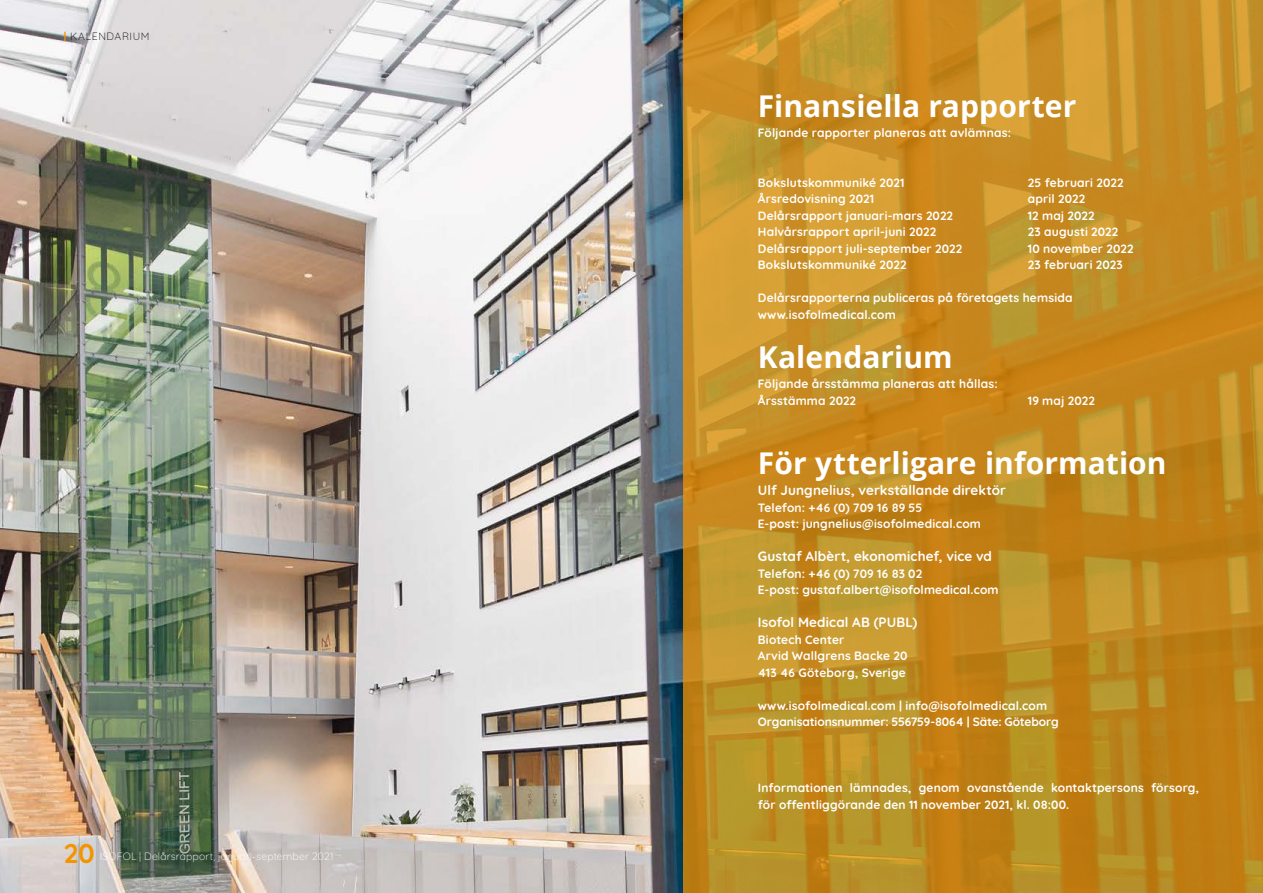
<style>
.page{position:relative;width:1263px;height:893px;background:#fff}
.page>*{position:absolute;margin:0;border:0;box-sizing:border-box;transform-origin:0 0}
.t1{font:700 30px "Open Sans";color:#fff}
.t2{font:700 27px "Quicksand";color:#f49400}
.t3{font:700 13.5px "Quicksand";letter-spacing:.01em;color:#fff}
.t4{font:700 12px/16.5px "Quicksand";letter-spacing:.015em;color:#fff}
.t5{font:300 10.5px "Quicksand";letter-spacing:.015em;color:#fff}
.t6{font:300 10.5px "Quicksand";letter-spacing:.06em;color:#000}
.s1{font-weight:700;color:#f49400}
</style>
<div class="page">
<img style="left:1px;top:0;width:682px;height:893px">
<svg style="left:683px;top:0;width:580px;height:893px;background:#c48c23"></svg>
<p class="t6" style="left:64px;top:28px;width:87px"><span class="s1">|</span> KALENDARIUM</p>
<h2 class="t2" style="left:64px;top:831px;width:32px">20</h2>
<p class="t5" style="left:100px;top:848px;width:235px">ISOFOL | Delårsrapport, januari-september 2021</p>
<h1 class="t1" style="left:758px;top:84px;width:320px">Finansiella rapporter</h1>
<p class="t4" style="left:758px;top:124px;width:255px">Följande rapporter planeras att avlämnas:</p>
<p class="t4" style="left:758px;top:173px;width:148px">Bokslutskommuniké 2021</p>
<p class="t4" style="left:1028px;top:173px;width:97px">25 februari 2022</p>
<p class="t4" style="left:758px;top:190px;width:118px">Årsredovisning 2021</p>
<p class="t4" style="left:1028px;top:190px;width:59px">april 2022</p>
<p class="t4" style="left:758px;top:206px;width:197px">Delårsrapport januari-mars 2022</p>
<p class="t4" style="left:1028px;top:206px;width:68px">12 maj 2022</p>
<p class="t4" style="left:758px;top:223px;width:180px">Halvårsrapport april-juni 2022</p>
<p class="t4" style="left:1028px;top:223px;width:92px">23 augusti 2022</p>
<p class="t4" style="left:758px;top:239px;width:206px">Delårsrapport juli-september 2022</p>
<p class="t4" style="left:1028px;top:239px;width:107px">10 november 2022</p>
<p class="t4" style="left:758px;top:256px;width:150px">Bokslutskommuniké 2022</p>
<p class="t4" style="left:1028px;top:256px;width:96px">23 februari 2023</p>
<p class="t4" style="left:758px;top:289px;width:316px">Delårsrapporterna publiceras på företagets hemsida www.isofolmedical.com</p>
<h1 class="t1" style="left:758px;top:335px;width:196px">Kalendarium</h1>
<p class="t4" style="left:758px;top:375px;width:241px">Följande årsstämma planeras att hållas:<br>Årsstämma 2022</p>
<p class="t4" style="left:1028px;top:391px;width:69px">19 maj 2022</p>
<h1 class="t1" style="left:758px;top:442px;width:410px">För ytterligare information</h1>
<p class="t3" style="left:758px;top:479px;width:250px">Ulf Jungnelius, verkställande direktör</p>
<p class="t4" style="left:758px;top:498px;width:225px">Telefon: +46 (0) 709 16 89 55<br>E-post: jungnelius@isofolmedical.com</p>
<p class="t3" style="left:758px;top:545px;width:236px">Gustaf Albèrt, ekonomichef, vice vd</p>
<p class="t4" style="left:758px;top:564px;width:242px">Telefon: +46 (0) 709 16 83 02<br>E-post: gustaf.albert@isofolmedical.com</p>
<p class="t3" style="left:758px;top:611px;width:161px">Isofol Medical AB (PUBL)</p>
<p class="t4" style="left:758px;top:630px;width:151px">Biotech Center<br>Arvid Wallgrens Backe 20<br>413 46 Göteborg, Sverige</p>
<p class="t4" style="left:758px;top:696px;width:302px">www.isofolmedical.com | info@isofolmedical.com<br>Organisationsnummer: 556759-8064 | Säte: Göteborg</p>
<p class="t4" style="left:758px;top:778px;width:443px">Informationen lämnades, genom ovanstående kontaktpersons försorg, för offentliggörande den 11 november 2021, kl. 08:00.</p>
</div>
